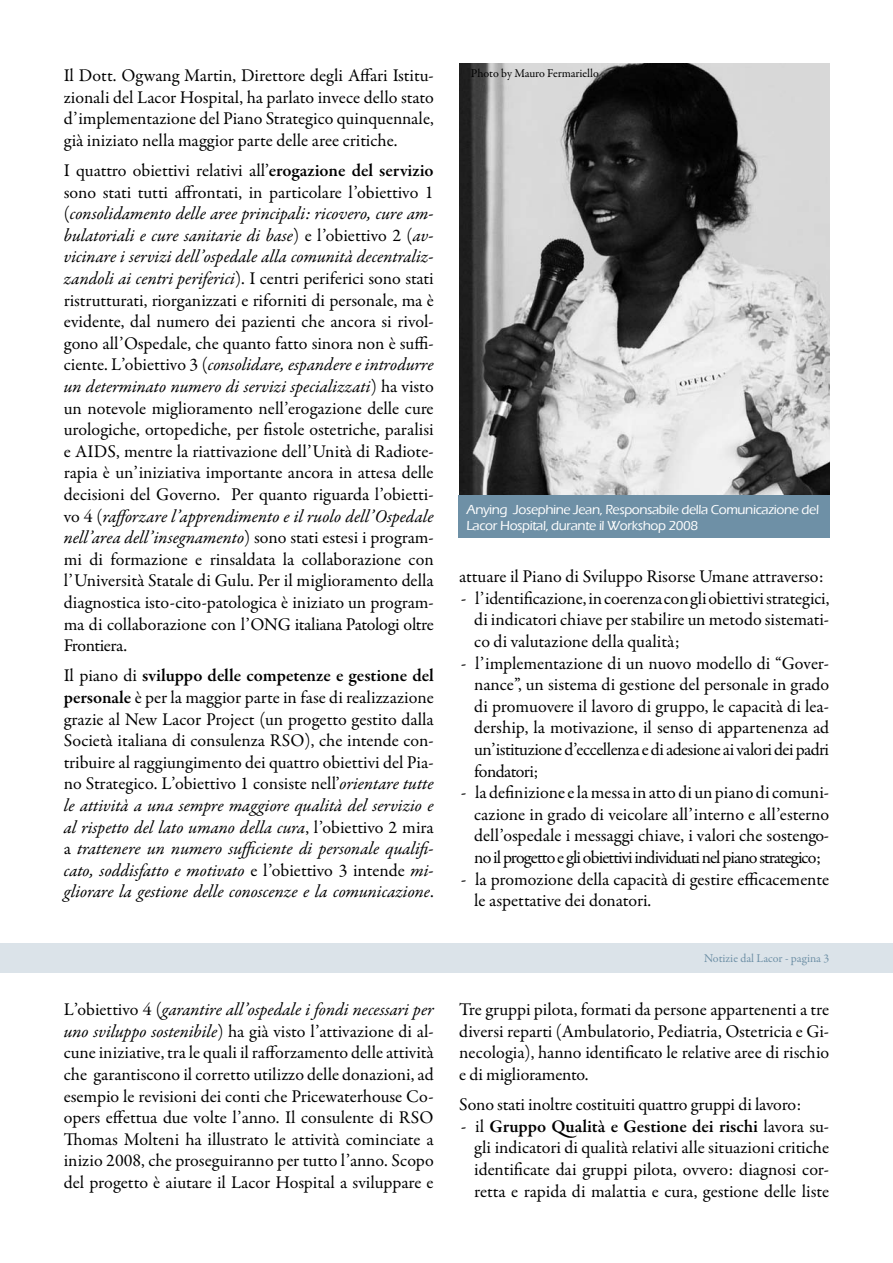
<style>
.page{position:relative;width:893px;height:1263px;background:#fff}
.page>*{position:absolute;margin:0;border:0;box-sizing:border-box;transform-origin:0 0}
.t1{font:18px/21.6px "Garamond Premr Pro";letter-spacing:.005em;color:#010000;text-align:justify}
.t2{font:500 13.5px/16.2px "Eras ITC";letter-spacing:-.03em;color:#fff}
.t3{font:12px "Garamond Premr Pro";color:#6e90a6}
.t4{font:12px "Garamond Premr Pro";letter-spacing:-.02em;color:#000}
.s1{font-weight:600}
.s2{font-style:italic}
</style>
<div class="page">
<div style="left:0;top:943px;width:893px;height:29px;background:#dbe3e9"></div>
<img style="left:459px;top:64px;width:370px;height:431px">
<div style="left:458px;top:495px;width:371px;height:43px;background:#6e90a6"></div>
<p class="t1" style="left:64px;top:65px;width:371px">Il Dott. Ogwang Martin, Direttore degli Affari Istitu&shy;zionali del Lacor Hospital, ha parlato invece dello stato d’implementazione del Piano Strategico quinquennale, già iniziato nella maggior parte delle aree critiche.</p>
<p class="t1" style="left:64px;top:160px;width:371px">I quattro obiettivi relativi all’<span class="s1">erogazione del servizio </span>sono stati tutti affrontati, in particolare l’obiettivo 1 (<span class="s2">consolidamento delle aree principali: ricovero, cure am&shy;bulatoriali e cure sanitarie di base</span>) e l’obiettivo 2 (<span class="s2">av&shy;vicinare i servizi dell’ospedale alla comunità decentraliz&shy;zandoli ai centri periferici</span>). I centri periferici sono stati ristrutturati, riorganizzati e riforniti di personale, ma è evidente, dal numero dei pazienti che ancora si rivol&shy;gono all’Ospedale, che quanto fatto sinora non è suffi&shy;ciente. L’obiettivo 3 (<span class="s2">consolidare, espandere e introdurre un determinato numero di servizi specializzati</span>) ha visto un notevole miglioramento nell’erogazione delle cure urologiche, ortopediche, per fistole ostetriche, paralisi e AIDS, mentre la riattivazione dell’Unità di Radiote&shy;rapia è un’iniziativa importante ancora in attesa delle decisioni del Governo. Per quanto riguarda l’obietti&shy;vo 4 (<span class="s2">rafforzare l’apprendimento e il ruolo dell’Ospedale nell’area dell’insegnamento</span>) sono stati estesi i program&shy;mi di formazione e rinsaldata la collaborazione con l’Università Statale di Gulu. Per il miglioramento della diagnostica isto-cito-patologica è iniziato un program&shy;ma di collaborazione con l’ONG italiana Patologi oltre Frontiera.</p>
<p class="t1" style="left:64px;top:665px;width:372px">Il piano di <span class="s1">sviluppo delle competenze e gestione del personale</span> è per la maggior parte in fase di realizzazione grazie al New Lacor Project (un progetto gestito dalla Società italiana di consulenza RSO), che intende con&shy;tribuire al raggiungimento dei quattro obiettivi del Pia&shy;no Strategico. L’obiettivo 1 consiste nell’<span class="s2">orientare tutte le attività a una sempre maggiore qualità del servizio e al rispetto del lato umano della cura</span>, l’obiettivo 2 mira a <span class="s2">trattenere un numero sufficiente di personale qualifi&shy;cato, soddisfatto e motivato</span> e l’obiettivo 3 intende <span class="s2">mi&shy;gliorare la gestione delle conoscenze e la comunicazione</span>.</p>
<p class="t1" style="left:64px;top:999px;width:371px">L’obiettivo 4 (<span class="s2">garantire all’ospedale i fondi necessari per uno sviluppo sostenibile</span>) ha già visto l’attivazione di al&shy;cune iniziative, tra le quali il rafforzamento delle attività che garantiscono il corretto utilizzo delle donazioni, ad esempio le revisioni dei conti che Pricewaterhouse Co&shy;opers effettua due volte l’anno. Il consulente di RSO Thomas Molteni ha illustrato le attività cominciate a inizio 2008, che proseguiranno per tutto l’anno. Scopo del progetto è aiutare il Lacor Hospital a sviluppare e</p>
<p class="t4" style="left:471px;top:66px;width:129px">Photo by Mauro Fermariello</p>
<p class="t2" style="left:466px;top:501px;width:354px">Anying Josephine Jean, Responsabile della Comunicazione del<br>Lacor Hospital, durante il Workshop 2008</p>
<p class="t1" style="left:459px;top:566px;width:366px">attuare il Piano di Sviluppo Risorse Umane attraverso:</p>
<p class="t1" style="left:474px;top:588px;width:357px;text-indent:-14px"><span class="s2">-</span> l’identificazione, in coerenza con gli obiettivi strategici, di indicatori chiave per stabilire un metodo sistemati&shy;co di valutazione della qualità;</p>
<p class="t1" style="left:474px;top:652px;width:356px;text-indent:-14px"><span class="s2">-</span> l’implementazione di un nuovo modello di “Gover&shy;nance”, un sistema di gestione del personale in grado di promuovere il lavoro di gruppo, le capacità di lea&shy;dership, la motivazione, il senso di appartenenza ad un’istituzione d’eccellenza e di adesione ai valori dei padri fondatori;</p>
<p class="t1" style="left:474px;top:782px;width:356px;text-indent:-14px"><span class="s2">-</span> la definizione e la messa in atto di un piano di comuni&shy;cazione in grado di veicolare all’interno e all’esterno dell’ospedale i messaggi chiave, i valori che sostengo&shy;no il progetto e gli obiettivi individuati nel piano strategico;</p>
<p class="t1" style="left:474px;top:868px;width:356px;text-indent:-14px"><span class="s2">-</span> la promozione della capacità di gestire efficacemente le aspettative dei donatori.</p>
<p class="t3" style="left:704px;top:951px;width:127px">Notizie dal Lacor - pagina 3</p>
<p class="t1" style="left:459px;top:999px;width:371px">Tre gruppi pilota, formati da persone appartenenti a tre diversi reparti (Ambulatorio, Pediatria, Ostetricia e Gi&shy;necologia), hanno identificato le relative aree di rischio e di miglioramento.</p>
<p class="t1" style="left:459px;top:1094px;width:343px">Sono stati inoltre costituiti quattro gruppi di lavoro:</p>
<p class="t1" style="left:474px;top:1116px;width:356px;text-indent:-14px"><span class="s2">-</span> il <span class="s1">Gruppo Qualità e Gestione dei rischi</span> lavora su&shy;gli indicatori di qualità relativi alle situazioni critiche identificate dai gruppi pilota, ovvero: diagnosi cor&shy;retta e rapida di malattia e cura, gestione delle liste</p>
</div>
